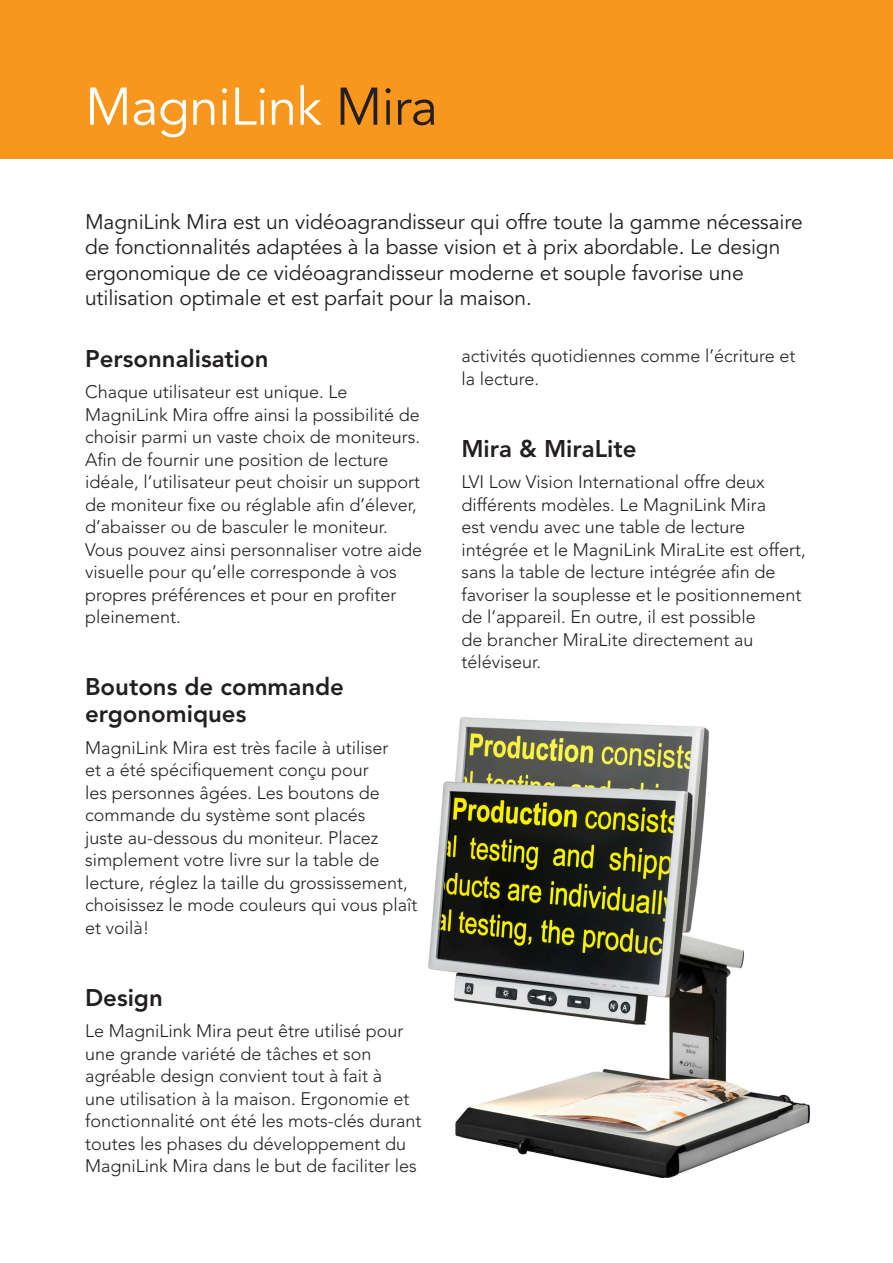
<style>
.page{position:relative;width:893px;height:1263px;background:#fff}
.page>*{position:absolute;margin:0;border:0;box-sizing:border-box;transform-origin:0 0}
.t1{font:52.5px "Avenir LT Std";letter-spacing:-.01em;color:#fff}
.t2{font:800 24px/27px "Avenir LT Std";color:#231f20}
.Lista{font:21px/25.5px "Avenir LT Std";letter-spacing:-.005em;color:#231f20}
.t3{font:300 18px/22.5px "Avenir LT Std";color:#231f20}
.s1{color:#231f20}
</style>
<div class="page">
<img style="left:428px;top:717px;width:382px;height:461px">
<div style="left:0;top:0;width:893px;height:158px;background:#f7971d"></div>
<p class="t1" style="left:85px;top:76px;width:354px">MagniLink <span class="s1">Mira</span></p>
<p class="Lista" style="left:85px;top:209px;width:719px">MagniLink Mira est un vidéoagrandisseur qui offre toute la gamme nécessaire de fonctionnalités adaptées à la basse vision et à prix abordable. Le design ergonomique de ce vidéoagrandisseur moderne et souple favorise une utilisation optimale et est parfait pour la maison.</p>
<p class="t2" style="left:85px;top:345px;width:185px">Personnalisation</p>
<p class="t3" style="left:85px;top:381px;width:339px">Chaque utilisateur est unique. Le MagniLink Mira offre ainsi la possibilité de choisir parmi un vaste choix de moniteurs.<br>Afin de fournir une position de lecture idéale, l’utilisateur peut choisir un support de moniteur fixe ou réglable afin d’élever, d’abaisser ou de basculer le moniteur.<br>Vous pouvez ainsi personnaliser votre aide visuelle pour qu’elle corresponde à vos propres préférences et pour en profiter pleinement.</p>
<p class="t2" style="left:85px;top:674px;width:261px">Boutons de commande ergonomiques</p>
<p class="t3" style="left:85px;top:736px;width:334px">MagniLink Mira est très facile à utiliser<br>et a été spécifiquement conçu pour<br>les personnes âgées. Les boutons de commande du système sont placés<br>juste au-dessous du moniteur. Placez simplement votre livre sur la table de lecture, réglez la taille du grossissement, choisissez le mode couleurs qui vous plaît et voilà!</p>
<p class="t2" style="left:85px;top:984px;width:79px">Design</p>
<p class="t3" style="left:85px;top:1020px;width:338px">Le MagniLink Mira peut être utilisé pour une grande variété de tâches et son agréable design convient tout à fait à<br>une utilisation à la maison. Ergonomie et fonctionnalité ont été les mots-clés durant toutes les phases du développement du MagniLink Mira dans le but de faciliter les</p>
<p class="t3" style="left:461px;top:345px;width:336px">activités quotidiennes comme l’écriture et la lecture.</p>
<p class="t2" style="left:461px;top:435px;width:177px">Mira &amp; MiraLite</p>
<p class="t3" style="left:461px;top:471px;width:346px">LVI Low Vision International offre deux différents modèles. Le MagniLink Mira<br>est vendu avec une table de lecture intégrée et le MagniLink MiraLite est offert, sans la table de lecture intégrée afin de favoriser la souplesse et le positionnement de l’appareil. En outre, il est possible<br>de brancher MiraLite directement au téléviseur.</p>
</div>
